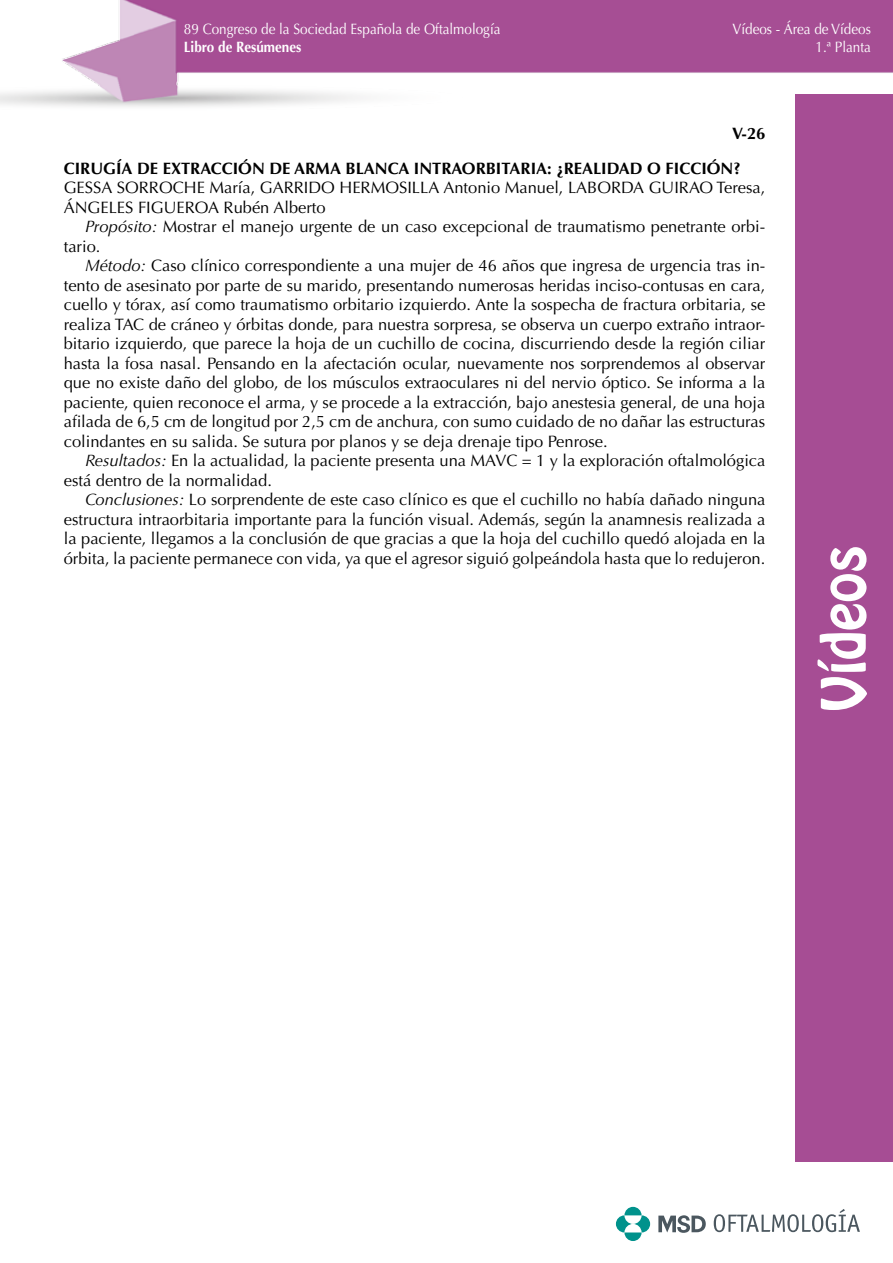
<style>
.page{position:relative;width:893px;height:1263px;background:#fff}
.page>*{position:absolute;margin:0;border:0;box-sizing:border-box;transform-origin:0 0}
.t1{font:54px "Hobo Std";color:#fff}
.t2{font:16.5px/19.5px "Optima LT Std";color:#000}
.t3{font:700 16.5px "Optima LT Std";color:#000}
.t4{font:15px "Optima LT Std";color:#fff;scale:.9 1}
.t5{font:700 15px "Optima LT Std";color:#fff;scale:.9 1}
.s1{font-style:italic}
</style>
<div class="page">
<div style="left:796px;top:94px;width:97px;height:1068px;background:#a64d94"></div>
<img style="left:0;top:0;width:893px;height:111px">
<svg style="left:624px;top:1207px;width:18px;height:8px"></svg>
<svg style="left:624px;top:1232px;width:18px;height:9px"></svg>
<svg style="left:616px;top:1215px;width:17px;height:17px"></svg>
<svg style="left:633px;top:1215px;width:17px;height:17px"></svg>
<svg style="left:658px;top:1215px;width:48px;height:18px"></svg>
<svg style="left:714px;top:1209px;width:146px;height:23px"></svg>
<p class="t4" style="left:184px;top:21px;width:353px">89 Congreso de la Sociedad Española de Oftalmología</p>
<p class="t4" style="left:732px;top:21px;width:155px">Vídeos - Área de Vídeos</p>
<p class="t5" style="left:184px;top:39px;width:132px">LIBRO DE RESÚMENES</p>
<p class="t4" style="left:815px;top:39px;width:63px">1.ª Planta</p>
<p class="t3" style="left:732px;top:124px;width:35px">V-26</p>
<p class="t3" style="left:64px;top:159px;width:110px">CIRUGÍA DE EXTRACCIÓN</p>
<p class="t3" style="left:269px;top:159px;width:38px">DE ARMA</p>
<p class="t3" style="left:346px;top:159px;width:12px">BLANCA</p>
<p class="t3" style="left:414px;top:159px;width:11px">INTRAORBITARIA</p>
<p class="t3" style="left:547px;top:159px;width:28px">: ¿REALIDAD</p>
<p class="t3" style="left:647px;top:159px;width:38px">O FICCIÓN</p>
<p class="t3" style="left:733px;top:159px;width:9px">?</p>
<p class="t2" style="left:64px;top:178px;width:703px">GESSA SORROCHE María, GARRIDO HERMOSILLA Antonio Manuel, LABORDA GUIRAO Teresa,<br>ÁNGELES FIGUEROA Rubén Alberto</p>
<p class="t2" style="left:64px;top:217px;width:703px;text-indent:21px"><span class="s1">Propósito:</span> Mostrar el manejo urgente de un caso excepcional de traumatismo penetrante orbi&shy;tario.</p>
<p class="t2" style="left:64px;top:256px;width:703px;text-align:justify;text-indent:21px"><span class="s1">Método:</span> Caso clínico correspondiente a una mujer de 46 años que ingresa de urgencia tras in&shy;tento de asesinato por parte de su marido, presentando numerosas heridas inciso-contusas en cara, cuello y tórax, así como traumatismo orbitario izquierdo. Ante la sospecha de fractura orbitaria, se realiza TAC de cráneo y órbitas donde, para nuestra sorpresa, se observa un cuerpo extraño intraor&shy;bitario izquierdo, que parece la hoja de un cuchillo de cocina, discurriendo desde la región ciliar hasta la fosa nasal. Pensando en la afectación ocular, nuevamente nos sorprendemos al observar que no existe daño del globo, de los músculos extraoculares ni del nervio óptico. Se informa a la paciente, quien reconoce el arma, y se procede a la extracción, bajo anestesia general, de una hoja afilada de 6,5 cm de longitud por 2,5 cm de anchura, con sumo cuidado de no dañar las estructuras colindantes en su salida. Se sutura por planos y se deja drenaje tipo Penrose.</p>
<p class="t2" style="left:64px;top:451px;width:703px;text-indent:21px"><span class="s1">Resultados:</span> En la actualidad, la paciente presenta una MAVC = 1 y la exploración oftalmológica está dentro de la normalidad.</p>
<p class="t2" style="left:64px;top:490px;width:703px;text-align:justify;text-indent:21px"><span class="s1">Conclusiones:</span> Lo sorprendente de este caso clínico es que el cuchillo no había dañado ninguna estructura intraorbitaria importante para la función visual. Además, según la anamnesis realizada a la paciente, llegamos a la conclusión de que gracias a que la hoja del cuchillo quedó alojada en la órbita, la paciente permanece con vida, ya que el agresor siguió golpeándola hasta que lo redujeron.</p>
<h1 class="t1" style="left:806px;top:711px;width:167px;rotate:-90deg">Vídeos</h1>
</div>
